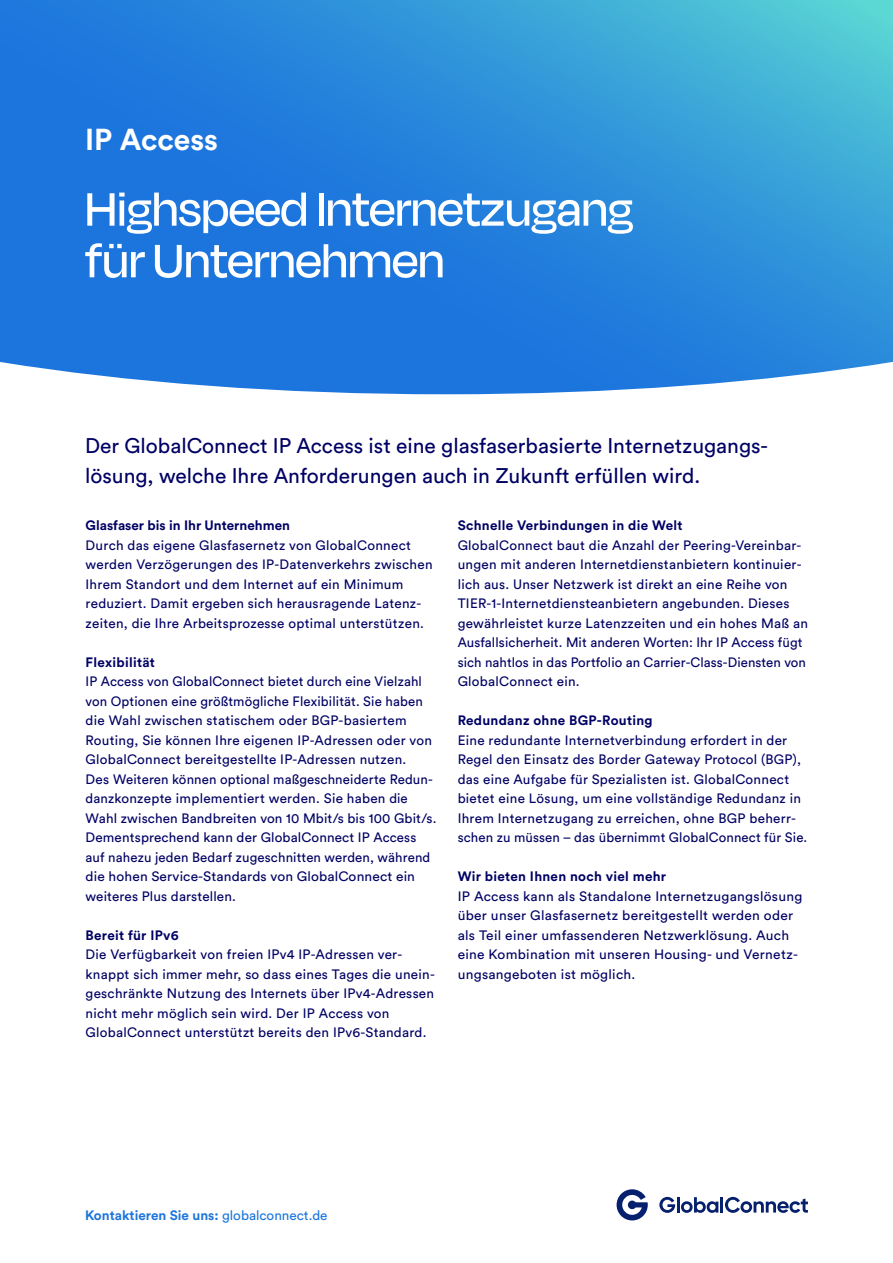
<style>
.page{position:relative;width:893px;height:1263px;background:#fff}
.page>*{position:absolute;margin:0;border:0;box-sizing:border-box;transform-origin:0 0}
.t1{font:500 54px/51.6px "Degular Display";color:#fff}
.t2{font:700 30px "Circular Pro";color:#fff}
.t3{font:21px/30px "Circular Std";color:#000064}
.t4{font:13.5px/19.5px "Circular Std";letter-spacing:.02em;color:#000064}
.t5{font:700 13.5px "Circular Std";letter-spacing:.02em;color:#000064}
.t6{font:700 13.5px "Circular Std";color:#1c75dd}
.t7{font:700 13.5px "Circular Std";color:#000064}
.s1{font-weight:400}
</style>
<div class="page">
<svg style="left:659px;top:1197px;width:16px;height:16px"></svg>
<hr style="left:677px;top:1197px;width:3px;height:15px;background:#07206d">
<svg style="left:681px;top:1197px;width:37px;height:16px"></svg>
<hr style="left:720px;top:1197px;width:3px;height:15px;background:#07206d">
<svg style="left:725px;top:1197px;width:83px;height:16px"></svg>
<svg style="left:617px;top:1189px;width:31px;height:31px"></svg>
<svg style="left:0;top:0;width:893px;height:394px;background:#2d8adc"></svg>
<h2 class="t2" style="left:85px;top:118px;width:134px">IP Access</h2>
<h1 class="t1" style="left:85px;top:182px;width:549px">Highspeed Internetzugang für Unternehmen</h1>
<h3 class="t3" style="left:85px;top:430px;width:685px">Der GlobalConnect IP Access ist eine glasfaserbasierte Internetzugangs&shy;lösung, welche Ihre Anforderungen auch in Zukunft erfüllen wird.</h3>
<p class="t7" style="left:86px;top:517px;width:206px">Glasfaser bis in Ihr Unternehmen</p>
<p class="t4" style="left:86px;top:535px;width:348px">Durch das eigene Glasfasernetz von GlobalConnect werden Verzögerungen des IP-Datenverkehrs zwischen Ihrem Standort und dem Internet auf ein Minimum reduziert. Damit ergeben sich herausragende Latenz&shy;zeiten, die Ihre Arbeitsprozesse optimal unterstützen.</p>
<p class="t5" style="left:86px;top:653px;width:71px">Flexibilität</p>
<p class="t4" style="left:86px;top:671px;width:352px">IP Access von GlobalConnect bietet durch eine Vielzahl von Optionen eine größtmögliche Flexibilität. Sie haben die Wahl zwischen statischem oder BGP-basiertem Routing, Sie können Ihre eigenen IP-Adressen oder von GlobalConnect bereitgestellte IP-Adressen nutzen.<br>Des Weiteren können optional maßgeschneiderte Redun&shy;danzkonzepte implementiert werden. Sie haben die Wahl zwischen Bandbreiten von 10 Mbit/s bis 100 Gbit/s.<br>Dementsprechend kann der GlobalConnect IP Access auf nahezu jeden Bedarf zugeschnitten werden, während die hohen Service-Standards von GlobalConnect ein weiteres Plus darstellen.</p>
<p class="t5" style="left:86px;top:926px;width:95px">Bereit für IPv6</p>
<p class="t4" style="left:86px;top:944px;width:351px">Die Verfügbarkeit von freien IPv4 IP-Adressen ver&shy;knappt sich immer mehr, so dass eines Tages die unein&shy;geschränkte Nutzung des Internets über IPv4-Adressen nicht mehr möglich sein wird. Der IP Access von GlobalConnect unterstützt bereits den IPv6-Standard.</p>
<p class="t5" style="left:458px;top:517px;width:226px">Schnelle Verbindungen in die Welt</p>
<p class="t4" style="left:458px;top:535px;width:352px">GlobalConnect baut die Anzahl der Peering-Vereinbar&shy;ungen mit anderen Internetdienstanbietern kontinuier&shy;lich aus. Unser Netzwerk ist direkt an eine Reihe von TIER-1-Internetdiensteanbietern angebunden. Dieses gewährleistet kurze Latenzzeiten und ein hohes Maß an Ausfallsicherheit. Mit anderen Worten: Ihr IP Access fügt sich nahtlos in das Portfolio an Carrier-Class-Diensten von GlobalConnect ein.</p>
<p class="t5" style="left:458px;top:712px;width:196px">Redundanz ohne BGP-Routing</p>
<p class="t4" style="left:458px;top:730px;width:351px">Eine redundante Internetverbindung erfordert in der Regel den Einsatz des Border Gateway Protocol (BGP), das eine Aufgabe für Spezialisten ist. GlobalConnect bietet eine Lösung, um eine vollständige Redundanz in Ihrem Internetzugang zu erreichen, ohne BGP beherr&shy;schen zu müssen – das übernimmt GlobalConnect für Sie.</p>
<p class="t5" style="left:458px;top:868px;width:210px">Wir bieten Ihnen noch viel mehr</p>
<p class="t4" style="left:458px;top:886px;width:346px">IP Access kann als Standalone Internetzugangslösung über unser Glasfasernetz bereitgestellt werden oder als Teil einer umfassenderen Netzwerklösung. Auch eine Kombination mit unseren Housing- und Vernetz&shy;ungsangeboten ist möglich.</p>
<p class="t6" style="left:85px;top:1207px;width:244px">Kontaktieren Sie uns: <span class="s1">globalconnect.de</span></p>
</div>
